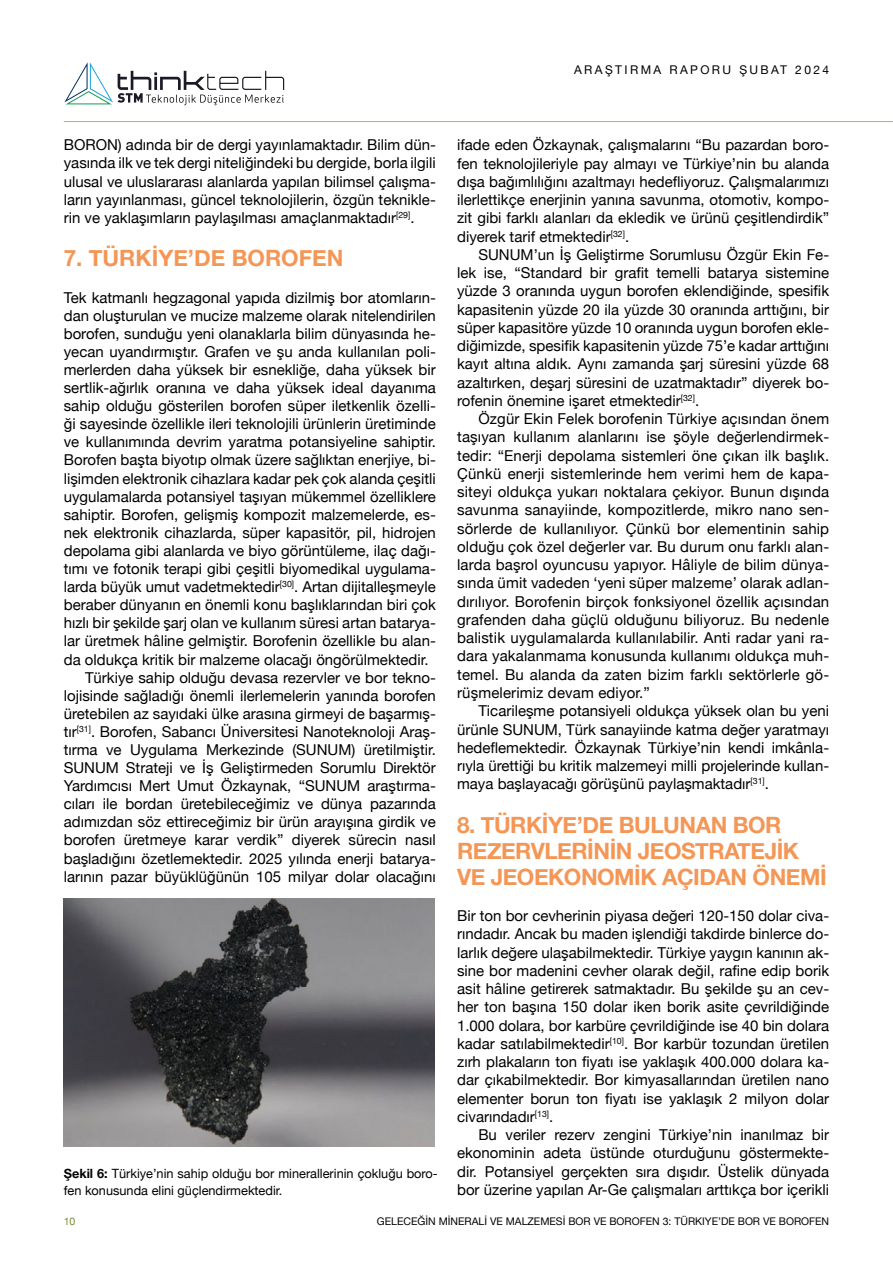
<style>
.page{position:relative;width:893px;height:1263px;background:#fff}
.page>*{position:absolute;margin:0;border:0;box-sizing:border-box;transform-origin:0 0}
.t1{font:700 22.5px/25.8px "Helvetica Neue";letter-spacing:-.02em;color:#f49655}
.t2{font:700 22.5px "Helvetica Neue";color:#f49655}
.t3{font:15px/18.3px "Helvetica Neue";color:#000;text-align:justify}
.t4{font:12.75px/16.5px "Helvetica Neue";color:#000}
.t5{font:12px "Helvetica Neue";letter-spacing:.2em;color:#000}
.t6{font:10.5px "Helvetica Neue";color:#000}
.t7{font:10.5px "Helvetica Neue";color:#768d2e}
.s1{font-weight:700}
</style>
<div class="page">
<hr style="left:64px;top:121px;width:829px;height:1px;background:#f49655">
<svg style="left:64px;top:62px;width:220px;height:43px"></svg>
<img style="left:64px;top:899px;width:371px;height:247px">
<p class="t5" style="left:574px;top:61px;width:257px">ARAŞTIRMA RAPORU ŞUBAT 2024</p>
<p class="t3" style="left:64px;top:137px;width:374px">BORON) adında bir de dergi yayınlamaktadır. Bilim dün&shy;yasında ilk ve tek dergi niteliğindeki bu dergide, borla ilgili ulusal ve uluslararası alanlarda yapılan bilimsel çalışma&shy;ların yayınlanması, güncel teknolojilerin, özgün teknikle&shy;rin ve yaklaşımların paylaşılması amaçlanmaktadır<sup>[29]</sup>.</p>
<h1 class="t2" style="left:64px;top:241px;width:281px">7. TÜRKİYE’DE BOROFEN</h1>
<p class="t3" style="left:64px;top:289px;width:374px">Tek katmanlı hegzagonal yapıda dizilmiş bor atomların-</p>
<p class="t3" style="left:64px;top:307px;width:374px">dan oluşturulan ve mucize malzeme olarak nitelendirilen</p>
<p class="t3" style="left:64px;top:325px;width:374px">borofen, sunduğu yeni olanaklarla bilim dünyasında he-</p>
<p class="t3" style="left:64px;top:343px;width:374px">yecan uyandırmıştır. Grafen ve şu anda kullanılan poli-</p>
<p class="t3" style="left:64px;top:361px;width:374px">merlerden daha yüksek bir esnekliğe, daha yüksek bir</p>
<p class="t3" style="left:64px;top:379px;width:374px">sertlik-ağırlık oranına ve daha yüksek ideal dayanıma</p>
<p class="t3" style="left:64px;top:398px;width:374px">sahip olduğu gösterilen borofen süper iletkenlik özelli-</p>
<p class="t3" style="left:64px;top:416px;width:374px">ği sayesinde özellikle ileri teknolojili ürünlerin üretiminde</p>
<p class="t3" style="left:64px;top:434px;width:374px">ve kullanımında devrim yaratma potansiyeline sahiptir.</p>
<p class="t3" style="left:64px;top:452px;width:374px">Borofen başta biyotıp olmak üzere sağlıktan enerjiye, bi-</p>
<p class="t3" style="left:64px;top:470px;width:374px">lişimden elektronik cihazlara kadar pek çok alanda çeşitli</p>
<p class="t3" style="left:64px;top:488px;width:374px">uygulamalarda potansiyel taşıyan mükemmel özelliklere</p>
<p class="t3" style="left:64px;top:506px;width:374px">sahiptir. Borofen, gelişmiş kompozit malzemelerde, es-</p>
<p class="t3" style="left:64px;top:524px;width:374px">nek elektronik cihazlarda, süper kapasitör, pil, hidrojen</p>
<p class="t3" style="left:64px;top:542px;width:374px">depolama gibi alanlarda ve biyo görüntüleme, ilaç dağı-</p>
<p class="t3" style="left:64px;top:560px;width:374px">tımı ve fotonik terapi gibi çeşitli biyomedikal uygulama-</p>
<p class="t3" style="left:64px;top:578px;width:374px">larda büyük umut vadetmektedir<sup>[30]</sup>. Artan dijitalleşmeyle</p>
<p class="t3" style="left:64px;top:597px;width:374px">beraber dünyanın en önemli konu başlıklarından biri çok</p>
<p class="t3" style="left:64px;top:615px;width:374px">hızlı bir şekilde şarj olan ve kullanım süresi artan batarya-</p>
<p class="t3" style="left:64px;top:633px;width:374px">lar üretmek hâline gelmiştir. Borofenin özellikle bu alan-</p>
<p class="t3" style="left:64px;top:651px;width:366px">da oldukça kritik bir malzeme olacağı öngörülmektedir.</p>
<p class="t3" style="left:85px;top:669px;width:352px">Türkiye sahip olduğu devasa rezervler ve bor tekno-</p>
<p class="t3" style="left:64px;top:687px;width:374px">lojisinde sağladığı önemli ilerlemelerin yanında borofen</p>
<p class="t3" style="left:64px;top:705px;width:374px">üretebilen az sayıdaki ülke arasına girmeyi de başarmış-</p>
<p class="t3" style="left:64px;top:723px;width:374px">tır<sup>[31]</sup>. Borofen, Sabancı Üniversitesi Nanoteknoloji Araş-</p>
<p class="t3" style="left:64px;top:741px;width:374px">tırma ve Uygulama Merkezinde (SUNUM) üretilmiştir.</p>
<p class="t3" style="left:64px;top:759px;width:374px">SUNUM Strateji ve İş Geliştirmeden Sorumlu Direktör</p>
<p class="t3" style="left:64px;top:777px;width:374px">Yardımcısı Mert Umut Özkaynak, “SUNUM araştırma-</p>
<p class="t3" style="left:64px;top:796px;width:374px">cıları ile bordan üretebileceğimiz ve dünya pazarında</p>
<p class="t3" style="left:64px;top:814px;width:374px">adımızdan söz ettireceğimiz bir ürün arayışına girdik ve</p>
<p class="t3" style="left:64px;top:832px;width:374px">borofen üretmeye karar verdik” diyerek sürecin nasıl</p>
<p class="t3" style="left:64px;top:850px;width:374px">başladığını özetlemektedir. 2025 yılında enerji batarya-</p>
<p class="t3" style="left:64px;top:868px;width:374px">larının pazar büyüklüğünün 105 milyar dolar olacağını</p>
<p class="t4" style="left:64px;top:1166px;width:376px"><span class="s1">Şekil 6:</span> Türkiye’nin sahip olduğu bor minerallerinin çokluğu boro&shy;fen konusunda elini güçlendirmektedir.</p>
<p class="t3" style="left:457px;top:137px;width:374px">ifade eden Özkaynak, çalışmalarını “Bu pazardan boro&shy;fen teknolojileriyle pay almayı ve Türkiye’nin bu alanda dışa bağımlılığını azaltmayı hedefliyoruz. Çalışmalarımızı ilerlettikçe enerjinin yanına savunma, otomotiv, kompo&shy;zit gibi farklı alanları da ekledik ve ürünü çeşitlendirdik” diyerek tarif etmektedir<sup>[32]</sup>.</p>
<p class="t3" style="left:457px;top:246px;width:374px;text-indent:21px">SUNUM’un İş Geliştirme Sorumlusu Özgür Ekin Fe&shy;lek ise, “Standard bir grafit temelli batarya sistemine yüzde 3 oranında uygun borofen eklendiğinde, spesifik kapasitenin yüzde 20 ila yüzde 30 oranında arttığını, bir süper kapasitöre yüzde 10 oranında uygun borofen ekle&shy;diğimizde, spesifik kapasitenin yüzde 75’e kadar arttığını kayıt altına aldık. Aynı zamanda şarj süresini yüzde 68 azaltırken, deşarj süresini de uzatmaktadır” diyerek bo&shy;rofenin önemine işaret etmektedir<sup>[32]</sup>.</p>
<p class="t3" style="left:457px;top:410px;width:374px;text-indent:21px">Özgür Ekin Felek borofenin Türkiye açısından önem taşıyan kullanım alanlarını ise şöyle değerlendirmek&shy;tedir: “Enerji depolama sistemleri öne çıkan ilk başlık.<br>Çünkü enerji sistemlerinde hem verimi hem de kapa&shy;siteyi oldukça yukarı noktalara çekiyor. Bunun dışında savunma sanayiinde, kompozitlerde, mikro nano sen&shy;sörlerde de kullanılıyor. Çünkü bor elementinin sahip olduğu çok özel değerler var. Bu durum onu farklı alan&shy;larda başrol oyuncusu yapıyor. Hâliyle de bilim dünya&shy;sında ümit vadeden ‘yeni süper malzeme’ olarak adlan&shy;dırılıyor. Borofenin birçok fonksiyonel özellik açısından grafenden daha güçlü olduğunu biliyoruz. Bu nedenle balistik uygulamalarda kullanılabilir. Anti radar yani ra&shy;dara yakalanmama konusunda kullanımı oldukça muh&shy;temel. Bu alanda da zaten bizim farklı sektörlerle gö&shy;rüşmelerimiz devam ediyor.”</p>
<p class="t3" style="left:457px;top:703px;width:374px;text-indent:21px">Ticarileşme potansiyeli oldukça yüksek olan bu yeni ürünle SUNUM, Türk sanayiinde katma değer yaratmayı hedeflemektedir. Özkaynak Türkiye’nin kendi imkânla&shy;rıyla ürettiği bu kritik malzemeyi milli projelerinde kullan&shy;maya başlayacağı görüşünü paylaşmaktadır<sup>[31]</sup>.</p>
<h1 class="t1" style="left:457px;top:813px;width:371px">8. TÜRKİYE’DE BULUNAN BOR<br>REZERVLERİNİN JEOSTRATEJİK<br>VE JEOEKONOMİK AÇIDAN ÖNEMİ</h1>
<p class="t3" style="left:457px;top:907px;width:374px">Bir ton bor cevherinin piyasa değeri 120-150 dolar civa&shy;rındadır. Ancak bu maden işlendiği takdirde binlerce do&shy;larlık değere ulaşabilmektedir. Türkiye yaygın kanının ak&shy;sine bor madenini cevher olarak değil, rafine edip borik asit hâline getirerek satmaktadır. Bu şekilde şu an cev&shy;her ton başına 150 dolar iken borik asite çevrildiğinde 1.000 dolara, bor karbüre çevrildiğinde ise 40 bin dolara kadar satılabilmektedir<sup>[10]</sup>. Bor karbür tozundan üretilen zırh plakaların ton fiyatı ise yaklaşık 400.000 dolara ka&shy;dar çıkabilmektedir. Bor kimyasallarından üretilen nano elementer borun ton fiyatı ise yaklaşık 2 milyon dolar civarındadır<sup>[13]</sup>.</p>
<p class="t3" style="left:457px;top:1126px;width:374px;text-indent:21px">Bu veriler rezerv zengini Türkiye’nin inanılmaz bir ekonominin adeta üstünde oturduğunu göstermekte&shy;dir. Potansiyel gerçekten sıra dışıdır. Üstelik dünyada bor üzerine yapılan Ar-Ge çalışmaları arttıkça bor içerikli</p>
<p class="t7" style="left:64px;top:1214px;width:13px">10</p>
<p class="t6" style="left:377px;top:1214px;width:454px">GELECEĞİN MİNERALİ VE MALZEMESİ BOR VE BOROFEN 3: TÜRKIYE’DE BOR VE BOROFEN</p>
</div>
